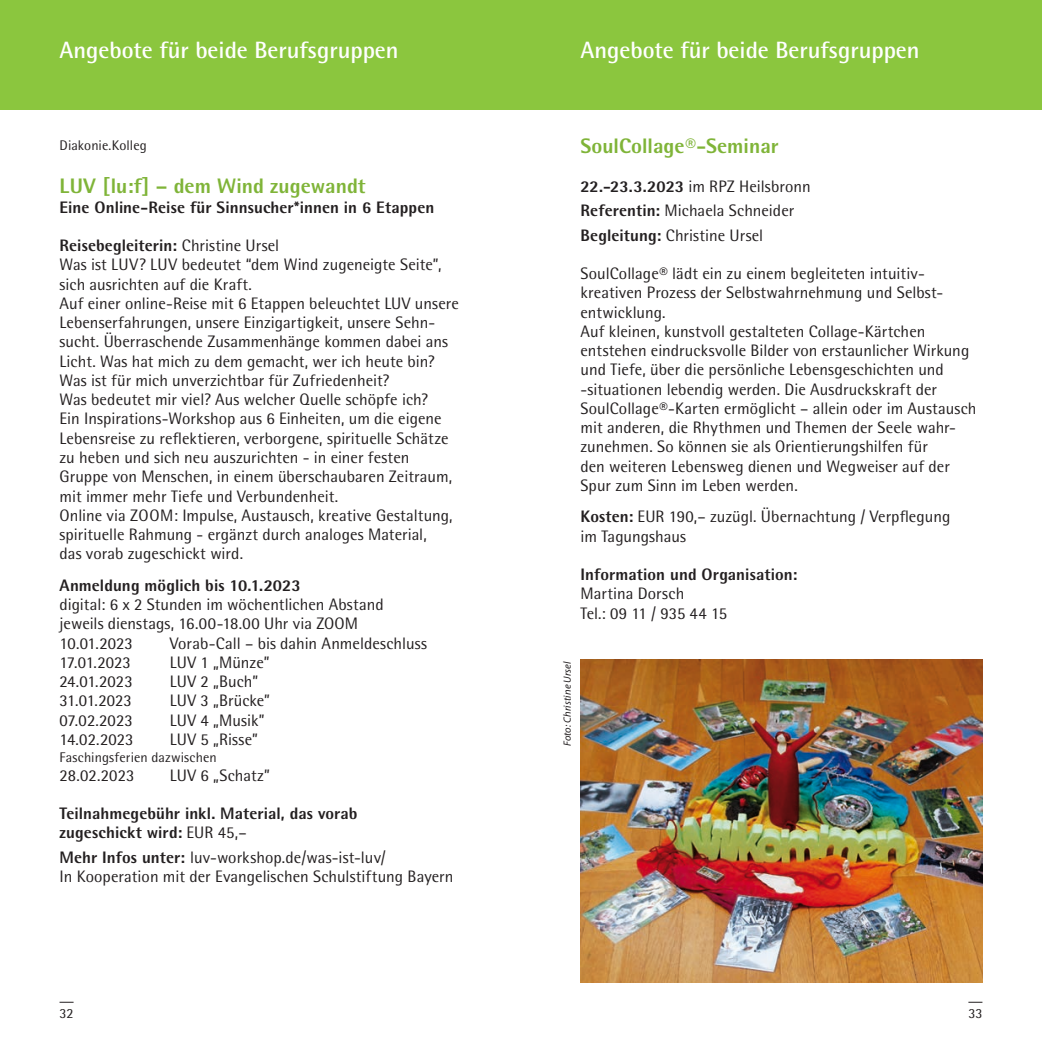
<style>
.page{position:relative;width:1042px;height:1042px;background:#fff}
.page>*{position:absolute;margin:0;border:0;box-sizing:border-box;transform-origin:0 0}
.t1{font:700 23.62px "Agfa Rotis Semisans";color:#fff}
.t2{font:800 21px "Agfa Rotis Semisans";color:#7fb438}
.t3{font:16.62px/19.2px "Agfa Rotis Semisans";color:#231f20}
.t4{font:800 16.62px/19.2px "Agfa Rotis Semisans";letter-spacing:.005em;color:#231f20}
.t5{font:14px "Agfa Rotis Semisans";letter-spacing:.01em;color:#231f20}
.t6{font:italic 10.5px "Myriad Pro";letter-spacing:.01em;color:#231f20}
.s1{font-weight:800}
.s2{font-weight:400}
</style>
<div class="page">
<div style="left:521px;top:0;width:521px;height:109px;background:#8bc63e"></div>
<div style="left:0;top:0;width:521px;height:109px;background:#8bc63e"></div>
<svg style="left:60px;top:1002px;width:14px;height:1px"></svg>
<svg style="left:968px;top:1002px;width:14px;height:1px"></svg>
<img style="left:580px;top:660px;width:402px;height:322px">
<h1 class="t1" style="left:60px;top:35px;width:340px">Angebote für beide Berufsgruppen</h1>
<h1 class="t1" style="left:580px;top:35px;width:340px">Angebote für beide Berufsgruppen</h1>
<p class="t5" style="left:60px;top:137px;width:89px">Diakonie.Kolleg</p>
<p class="t2" style="left:60px;top:173px;width:308px">LUV [lu:f] – dem Wind zugewandt</p>
<p class="t4" style="left:60px;top:197px;width:376px">Eine Online-Reise für Sinnsucher*innen in 6 Etappen</p>
<p class="t3" style="left:60px;top:236px;width:401px"><span class="s1">Reisebegleiterin:</span> Christine Ursel<br>Was ist LUV? LUV bedeutet “dem Wind zugeneigte Seite”, sich ausrichten auf die Kraft.<br>Auf einer online-Reise mit 6 Etappen beleuchtet LUV unsere Lebenserfahrungen, unsere Einzigartigkeit, unsere Sehn&shy;sucht. Überraschende Zusammenhänge kommen dabei ans Licht. Was hat mich zu dem gemacht, wer ich heute bin?<br>Was ist für mich unverzichtbar für Zufriedenheit?<br>Was bedeutet mir viel? Aus welcher Quelle schöpfe ich?<br>Ein Inspirations-Workshop aus 6 Einheiten, um die eigene Lebensreise zu reflektieren, verborgene, spirituelle Schätze zu heben und sich neu auszurichten - in einer festen Gruppe von Menschen, in einem überschaubaren Zeitraum, mit immer mehr Tiefe und Verbundenheit.<br>Online via ZOOM: Impulse, Austausch, kreative Gestaltung, spirituelle Rahmung - ergänzt durch analoges Material,<br>das vorab zugeschickt wird.</p>
<p class="t4" style="left:60px;top:575px;width:243px">Anmeldung möglich bis 10.1.2023</p>
<p class="t3" style="left:60px;top:595px;width:326px">digital: 6 x 2 Stunden im wöchentlichen Abstand jeweils dienstags, 16.00-18.00 Uhr via ZOOM<br>10.01.2023</p>
<p class="t3" style="left:170px;top:633px;width:259px">Vorab-Call – bis dahin Anmeldeschluss</p>
<p class="t3" style="left:60px;top:652px;width:73px">17.01.2023</p>
<p class="t3" style="left:170px;top:652px;width:101px">LUV 1 „Münze”</p>
<p class="t3" style="left:60px;top:672px;width:75px">24.01.2023</p>
<p class="t3" style="left:170px;top:672px;width:90px">LUV 2 „Buch”</p>
<p class="t3" style="left:60px;top:691px;width:74px">31.01.2023</p>
<p class="t3" style="left:170px;top:691px;width:102px">LUV 3 „Brücke”</p>
<p class="t3" style="left:60px;top:710px;width:75px">07.02.2023</p>
<p class="t3" style="left:170px;top:710px;width:96px">LUV 4 „Musik”</p>
<p class="t3" style="left:60px;top:729px;width:75px">14.02.2023</p>
<p class="t3" style="left:170px;top:729px;width:90px">LUV 5 „Risse”</p>
<p class="t5" style="left:60px;top:749px;width:159px">Faschingsferien dazwischen</p>
<p class="t3" style="left:60px;top:765px;width:76px">28.02.2023</p>
<p class="t3" style="left:170px;top:765px;width:102px">LUV 6 „Schatz”</p>
<p class="t4" style="left:60px;top:803px;width:299px">Teilnahmegebühr inkl. Material, das vorab zugeschickt wird: <span class="s2">EUR 45,–</span></p>
<p class="t3" style="left:60px;top:847px;width:395px"><span class="s1">Mehr Infos unter:</span> luv-workshop.de/was-ist-luv/<br>In Kooperation mit der Evangelischen Schulstiftung Bayern</p>
<p class="t2" style="left:580px;top:133px;width:200px">SoulCollage®-Seminar</p>
<p class="t3" style="left:580px;top:174px;width:232px;line-height:24.5px"><span class="s1">22.-23.3.2023</span> im RPZ Heilsbronn<br><span class="s1">Referentin:</span> Michaela Schneider<br><span class="s1">Begleitung:</span> Christine Ursel</p>
<p class="t3" style="left:580px;top:264px;width:397px">SoulCollage® lädt ein zu einem begleiteten intuitiv&shy;kreativen Prozess der Selbstwahrnehmung und Selbst&shy;entwicklung.<br>Auf kleinen, kunstvoll gestalteten Collage-Kärtchen entstehen eindrucksvolle Bilder von erstaunlicher Wirkung und Tiefe, über die persönliche Lebensgeschichten und -situationen lebendig werden. Die Ausdruckskraft der SoulCollage®-Karten ermöglicht – allein oder im Austausch mit anderen, die Rhythmen und Themen der Seele wahr&shy;zunehmen. So können sie als Orientierungshilfen für<br>den weiteren Lebensweg dienen und Wegweiser auf der Spur zum Sinn im Leben werden.</p>
<p class="t3" style="left:580px;top:507px;width:371px"><span class="s1">Kosten:</span> EUR 190,– zuzügl. Übernachtung / Verpflegung im Tagungshaus</p>
<p class="t4" style="left:580px;top:564px;width:218px">Information und Organisation:</p>
<p class="t3" style="left:580px;top:584px;width:148px">Martina Dorsch<br>Tel.: 09 11 / 935 44 15</p>
<p class="t6" style="left:561px;top:746px;width:87px;rotate:-90deg">Foto: Christine Ursel</p>
<p class="t5" style="left:60px;top:1004px;width:16px">32</p>
<p class="t5" style="left:968px;top:1004px;width:16px">33</p>
</div>
